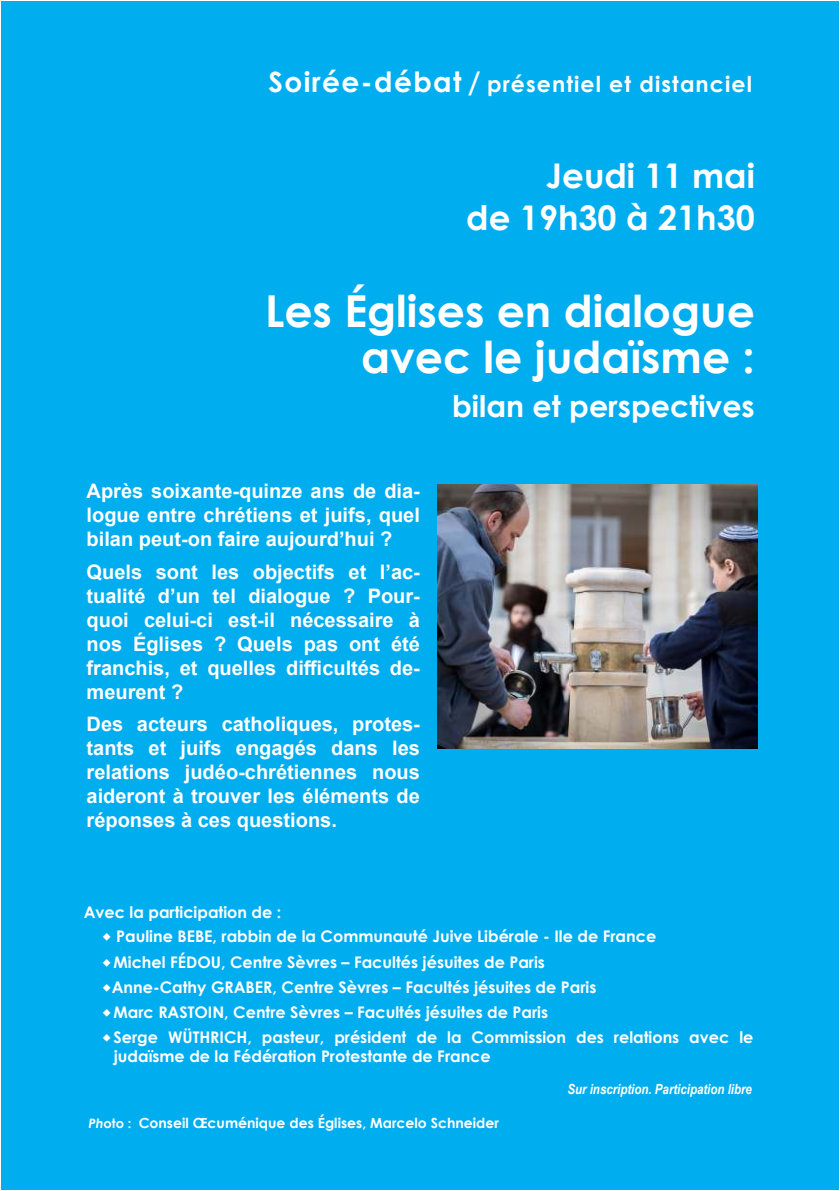
<style>
.page{position:relative;width:840px;height:1191px;background:#fff}
.page>*{position:absolute;margin:0;border:0;box-sizing:border-box;transform-origin:0 0}
.t1{font:700 44px/46px "Century Gothic";color:#fff;text-align:right}
.t2{font:700 34px/42px "Century Gothic";color:#fff;text-align:right}
.t3{font:700 30px "Century Gothic";color:#fff}
.t4{font:700 22px "Century Gothic";letter-spacing:.05em;color:#fff}
.t5{font:700 20px/24px "Arial";color:#fff;text-align:justify}
.t6{font:700 16px/25px "Century Gothic";color:#fff}
.t7{font:700 14px "Century Gothic";color:#fff}
.t8{font:italic 700 14px "Arial Narrow";color:#fff}
.s1{font-size:28px}
.s2{font-style:italic;font-size:13px}
.s3{font-size:13px}
</style>
<div class="page">
<div style="left:0;top:0;width:839px;height:1191px;background:#00adef"></div>
<img style="left:437px;top:485px;width:320px;height:264px">
<p class="t4" style="left:268px;top:74px;width:485px"><span class="s1">Soirée-débat /</span> présentiel et distanciel</p>
<h2 class="t2" style="left:466px;top:156px;width:290px">Jeudi 11 mai<br>de 19h30 à 21h30</h2>
<h1 class="t1" style="left:265px;top:291px;width:491px">Les Églises en dialogue avec le judaïsme :</h1>
<h3 class="t3" style="left:452px;top:393px;width:304px">bilan et perspectives</h3>
<p class="t5" style="left:86px;top:481px;width:335px">Après soixante-quinze ans de dia&shy;logue entre chrétiens et juifs, quel bilan peut-on faire aujourd’hui ?</p>
<p class="t5" style="left:86px;top:561px;width:335px">Quels sont les objectifs et l’ac&shy;tualité d’un tel dialogue ? Pour&shy;quoi celui-ci est-il nécessaire à nos Églises ? Quels pas ont été franchis, et quelles difficultés de&shy;meurent ?</p>
<p class="t5" style="left:86px;top:714px;width:335px">Des acteurs catholiques, protes&shy;tants et juifs engagés dans les relations judéo-chrétiennes nous aideront à trouver les éléments de réponses à ces questions.</p>
<p class="t6" style="left:112px;top:900px;width:642px;text-indent:-28px">Avec la participation de :<br>Pauline BEBE, rabbin de la Communauté Juive Libérale - Ile de France<br>Michel FÉDOU, Centre Sèvres – Facultés jésuites de Paris<br>Anne-Cathy GRABER, Centre Sèvres – Facultés jésuites de Paris<br>Marc RASTOIN, Centre Sèvres – Facultés jésuites de Paris<br>Serge WÜTHRICH, pasteur, président de la Commission des relations avec le</p>
<p class="t6" style="left:114px;top:1044px;width:378px">judaïsme de la Fédération Protestante de France</p>
<p class="t7" style="left:88px;top:1116px;width:411px"><span class="s2">Ph</span><span class="s3">oto :</span> Conseil Œcuménique des Églises, Marcelo Schneider</p>
<p class="t8" style="left:567px;top:1083px;width:186px">Sur inscription. Participation libre</p>
</div>
